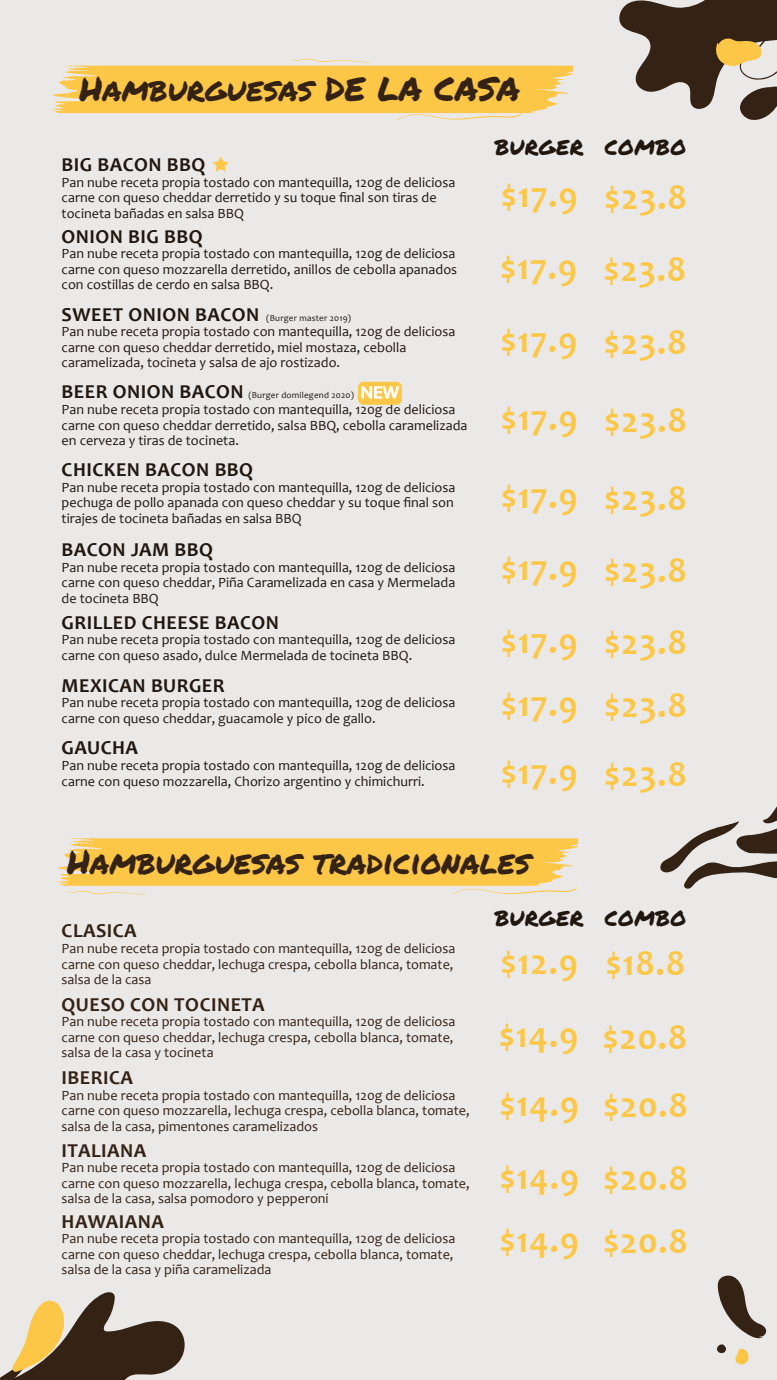
<style>
.page{position:relative;width:777px;height:1380px;background:#fff}
.page>*{position:absolute;margin:0;border:0;box-sizing:border-box;transform-origin:0 0}
.t1{font:700 36.38px/74.1px "Candara";letter-spacing:.025em;color:#fcc746}
.t2{font:33.25px "Permanent Marker";color:#342215}
.t3{font:21.19px "Permanent Marker";letter-spacing:.025em;color:#21170f}
.t4{font:700 19.81px "Candara";letter-spacing:.025em;color:#21170f}
.t5{font:700 19.81px "Candara";letter-spacing:.025em;color:#342215}
.t6{font:16.88px "Myriad Pro";color:#fff;scale:1.14 1}
.t7{font:14.12px/15.6px "Candara";color:#21170f}
.t8{font:14.12px/15.6px "Candara";color:#342215}
.t9{font:9.06px "Candara";letter-spacing:.025em;color:#21170f}
.s1{font-weight:700;font-size:19.81px}
</style>
<div class="page">
<div style="left:0;top:0;width:776px;height:1380px;background:#ebe9e8"></div>
<svg style="left:55px;top:838px;width:524px;height:57px"></svg>
<svg style="left:717px;top:1275px;width:49px;height:90px"></svg>
<svg style="left:0;top:1292px;width:185px;height:88px"></svg>
<svg style="left:619px;top:0;width:157px;height:120px"></svg>
<svg style="left:660px;top:808px;width:116px;height:81px"></svg>
<svg style="left:50px;top:59px;width:523px;height:61px"></svg>
<svg style="left:212px;top:156px;width:17px;height:16px"></svg>
<div style="left:358px;top:382px;width:43px;height:22px;background:#fcc746;border-radius:5px"></div>
<div style="left:358px;top:382px;width:43px;height:23px;border:1px solid #fcc746;border-radius:5px"></div>
<svg style="left:361px;top:386px;width:38px;height:13px"></svg>
<h2 class="t2" style="left:79px;top:64px;width:442px">Hamburguesas DE LA CASA</h2>
<h3 class="t3" style="left:494px;top:131px;width:193px">BURGER COMBO</h3>
<h3 class="t4" style="left:62px;top:152px;width:145px">BIG BACON BBQ</h3>
<p class="t7" style="left:62px;top:174px;width:395px">Pan nube receta propia tostado con mantequilla, 120g de deliciosa carne con queso cheddar derretido y su toque final son tiras de tocineta bañadas en salsa BBQ</p>
<h1 class="t1" style="left:500px;top:158px;width:78px">$17.9</h1>
<h1 class="t1" style="left:604px;top:160px;width:84px">$23.8</h1>
<h3 class="t4" style="left:62px;top:224px;width:142px">ONION BIG BBQ</h3>
<p class="t7" style="left:62px;top:246px;width:397px">Pan nube receta propia tostado con mantequilla, 120g de deliciosa carne con queso mozzarella derretido, anillos de cebolla apanados con costillas de cerdo en salsa BBQ.</p>
<p class="t9" style="left:62px;top:312px;width:291px"><span class="s1">SWEET ONION BACON</span> (Burger master 2019)</p>
<p class="t7" style="left:62px;top:324px;width:395px">Pan nube receta propia tostado con mantequilla, 120g de deliciosa carne con queso cheddar derretido, miel mostaza, cebolla caramelizada, tocineta y salsa de ajo rostizado.</p>
<p class="t9" style="left:62px;top:390px;width:294px"><span class="s1">BEER ONION BACON</span> (Burger domilegend 2020)</p>
<p class="t7" style="left:62px;top:402px;width:407px">Pan nube receta propia tostado con mantequilla, 120g de deliciosa carne con queso cheddar derretido, salsa BBQ, cebolla caramelizada en cerveza y tiras de tocineta.</p>
<p class="t6" style="left:360px;top:382px;width:35px">NEW</p>
<h3 class="t4" style="left:62px;top:457px;width:193px">CHICKEN BACON BBQ</h3>
<p class="t7" style="left:62px;top:479px;width:395px">Pan nube receta propia tostado con mantequilla, 120g de deliciosa pechuga de pollo apanada con queso cheddar y su toque final son tirajes de tocineta bañadas en salsa BBQ</p>
<h3 class="t4" style="left:62px;top:537px;width:153px">BACON JAM BBQ</h3>
<p class="t7" style="left:62px;top:559px;width:395px;text-align:justify">Pan nube receta propia tostado con mantequilla, 120g de deliciosa carne con queso cheddar, Piña Caramelizada en casa y Mermelada de tocineta BBQ</p>
<h3 class="t4" style="left:62px;top:610px;width:219px">GRILLED CHEESE BACON</h3>
<p class="t7" style="left:62px;top:632px;width:395px">Pan nube receta propia tostado con mantequilla, 120g de deliciosa carne con queso asado, dulce Mermelada de tocineta BBQ.</p>
<h3 class="t4" style="left:62px;top:673px;width:164px">MEXICAN BURGER</h3>
<p class="t7" style="left:62px;top:695px;width:395px">Pan nube receta propia tostado con mantequilla, 120g de deliciosa carne con queso cheddar, guacamole y pico de gallo.</p>
<h3 class="t4" style="left:62px;top:736px;width:78px">GAUCHA</h3>
<p class="t7" style="left:62px;top:757px;width:395px">Pan nube receta propia tostado con mantequilla, 120g de deliciosa carne con queso mozzarella, Chorizo argentino y chimichurri.</p>
<h1 class="t1" style="left:500px;top:231px;width:188px">$17.9 $23.8</h1>
<h1 class="t1" style="left:500px;top:304px;width:188px">$17.9 $23.8</h1>
<h1 class="t1" style="left:500px;top:382px;width:188px">$17.9 $23.8</h1>
<h1 class="t1" style="left:500px;top:460px;width:188px">$17.9 $23.8</h1>
<h1 class="t1" style="left:500px;top:532px;width:188px">$17.9 $23.8</h1>
<h1 class="t1" style="left:500px;top:604px;width:188px">$17.9 $23.8</h1>
<h1 class="t1" style="left:500px;top:667px;width:188px">$17.9 $23.8</h1>
<h1 class="t1" style="left:500px;top:735px;width:188px">$17.9 $23.8</h1>
<h2 class="t2" style="left:67px;top:837px;width:464px">Hamburguesas tradicionales</h2>
<h3 class="t3" style="left:494px;top:902px;width:193px">BURGER COMBO</h3>
<h3 class="t5" style="left:62px;top:919px;width:77px">CLASICA</h3>
<p class="t8" style="left:62px;top:940px;width:395px">Pan nube receta propia tostado con mantequilla, 120g de deliciosa carne con queso cheddar, lechuga crespa, cebolla blanca, tomate, salsa de la casa</p>
<h1 class="t1" style="left:498px;top:925px;width:190px">$12.9<br>$14.9 $20.8</h1>
<h1 class="t1" style="left:605px;top:926px;width:81px">$18.8</h1>
<h3 class="t5" style="left:62px;top:992px;width:204px">QUESO CON TOCINETA</h3>
<p class="t8" style="left:62px;top:1014px;width:395px">Pan nube receta propia tostado con mantequilla, 120g de deliciosa carne con queso cheddar, lechuga crespa, cebolla blanca, tomate, salsa de la casa y tocineta</p>
<h3 class="t5" style="left:62px;top:1065px;width:73px">IBERICA</h3>
<p class="t8" style="left:62px;top:1087px;width:409px">Pan nube receta propia tostado con mantequilla, 120g de deliciosa carne con queso mozzarella, lechuga crespa, cebolla blanca, tomate, salsa de la casa, pimentones caramelizados</p>
<h3 class="t5" style="left:62px;top:1138px;width:86px">ITALIANA</h3>
<p class="t8" style="left:62px;top:1160px;width:409px">Pan nube receta propia tostado con mantequilla, 120g de deliciosa carne con queso mozzarella, lechuga crespa, cebolla blanca, tomate, salsa de la casa, salsa pomodoro y pepperoni</p>
<h3 class="t5" style="left:62px;top:1209px;width:104px">HAWAIANA</h3>
<p class="t8" style="left:62px;top:1231px;width:395px">Pan nube receta propia tostado con mantequilla, 120g de deliciosa carne con queso cheddar, lechuga crespa, cebolla blanca, tomate, salsa de la casa y piña caramelizada</p>
<h1 class="t1" style="left:499px;top:1067px;width:190px">$14.9 $20.8</h1>
<h1 class="t1" style="left:499px;top:1140px;width:190px">$14.9 $20.8</h1>
<h1 class="t1" style="left:499px;top:1203px;width:190px">$14.9 $20.8</h1>
</div>
